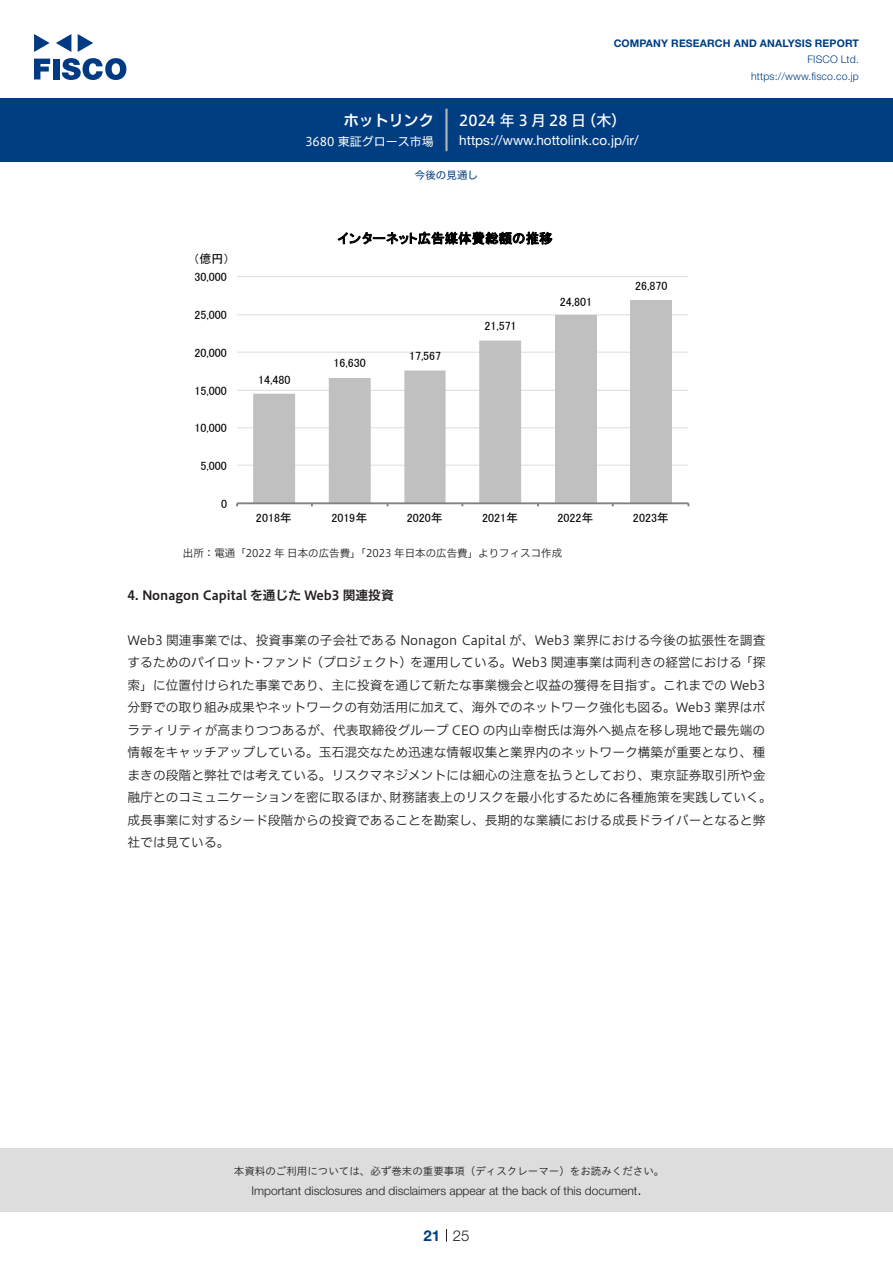
<style>
.page{position:relative;width:893px;height:1263px;background:#fff}
.page>*{position:absolute;margin:0;border:0;box-sizing:border-box;transform-origin:0 0}
.t1{font:15px "Hiragino UD Sans F Std N W5";letter-spacing:.01em;color:#fff}
.t2{font:15px "Hiragino UD Sans F Std N W6";color:#fff}
.t3{font:300 15px "Helvetica Neue LT Std";color:#231f20}
.t4{font:700 15px "Helvetica Neue LT Std";color:#003d81}
.t5{font:13.5px "Helvetica Neue LT Std";color:#fff}
.t6{font:13.5px "MS P Gothic";letter-spacing:.005em;color:#000}
.本文{font:12.75px/22.5px "Hiragino UD Sans F Std N W3";color:#231f20;text-align:right}
.小タイトル{font:12.75px "Hiragino UD Sans F Std N W6";color:#231f20}
.t7{font:12px "MS P Gothic";color:#000}
.t8{font:300 12px "Helvetica Neue LT Std";color:#231f20}
.t9{font:12px "Hiragino UD Sans F Std N W4";color:#fff}
.t10{font:10.5px "Hiragino UD Sans Std W3";color:#231f20}
.表組み基本スタイル{font:10.5px "Hiragino UD Sans F Std N W3";color:#231f20}
.t11{font:700 10.5px "Helvetica Neue LT Std";letter-spacing:.015em;color:#003d81}
.t12{font:300 10.5px/16.5px "Helvetica Neue LT Std";letter-spacing:.015em;color:#003d81;text-align:right}
.ヘッダー{font:10.5px "Hiragino UD Sans F Std N W4";color:#003d81}
</style>
<div class="page">
<div style="left:0;top:1148px;width:893px;height:64px;background:#ddd"></div>
<svg style="left:34px;top:59px;width:16px;height:20px"></svg>
<div style="left:53px;top:59px;width:6px;height:20px;background:#003a83"></div>
<svg style="left:62px;top:58px;width:64px;height:22px"></svg>
<svg style="left:34px;top:34px;width:16px;height:18px"></svg>
<svg style="left:78px;top:34px;width:15px;height:18px"></svg>
<svg style="left:56px;top:34px;width:15px;height:18px"></svg>
<div style="left:0;top:98px;width:893px;height:64px;background:#003d81"></div>
<hr style="left:445px;top:109px;width:3px;height:42px;background:#b5b5b6">
<svg style="left:446px;top:1229px;width:1px;height:13px"></svg>
<hr style="left:237px;top:465px;width:451px;height:1px;background:#ddd">
<hr style="left:237px;top:427px;width:451px;height:1px;background:#ddd">
<hr style="left:237px;top:390px;width:451px;height:1px;background:#ddd">
<hr style="left:237px;top:352px;width:451px;height:1px;background:#ddd">
<hr style="left:237px;top:314px;width:451px;height:1px;background:#ddd">
<hr style="left:237px;top:276px;width:451px;height:1px;background:#ddd">
<div style="left:555px;top:316px;width:42px;height:187px;background:#c0c0c0"></div>
<div style="left:630px;top:300px;width:42px;height:203px;background:#c0c0c0"></div>
<hr style="left:237px;top:502px;width:451px;height:2px;background:#808080">
<svg style="left:253px;top:341px;width:268px;height:165px"></svg>
<p class="t2" style="left:344px;top:109px;width:92px">ホットリンク</p>
<p class="t9" style="left:305px;top:132px;width:130px">3680 東証グロース市場</p>
<p class="t11" style="left:614px;top:37px;width:247px">COMPANY RESEARCH AND ANALYSIS REPORT</p>
<p class="t12" style="left:751px;top:51px;width:109px">FISCO Ltd. https://www.fisco.co j p.</p>
<p class="t1" style="left:581px;top:109px;width:46px">（木(</p>
<p class="t1" style="left:459px;top:109px;width:128px">2024 年 3月28 日</p>
<p class="t5" style="left:459px;top:132px;width:181px">https://www.hottolink. c o j p. /i r/</p>
<p class="ヘッダー" style="left:415px;top:167px;width:64px">今後の見通し</p>
<p class="t7" style="left:193px;top:252px;width:38px">（億円(</p>
<p class="t7" style="left:195px;top:271px;width:34px">30,000</p>
<p class="t7" style="left:195px;top:309px;width:34px">25,000</p>
<p class="t7" style="left:195px;top:346px;width:34px">20,000</p>
<p class="t7" style="left:195px;top:384px;width:34px">15,000</p>
<p class="t7" style="left:195px;top:422px;width:34px">10,000</p>
<p class="t7" style="left:201px;top:460px;width:28px">5,000</p>
<p class="t7" style="left:221px;top:498px;width:8px">0</p>
<p class="t7" style="left:258px;top:373px;width:34px">14,480</p>
<p class="t7" style="left:256px;top:512px;width:37px">2018年</p>
<p class="t6" style="left:337px;top:231px;width:217px">インターネット広告媒体費総額の推移</p>
<p class="t7" style="left:334px;top:357px;width:34px">16,630</p>
<p class="t7" style="left:409px;top:350px;width:34px">17,567</p>
<p class="t7" style="left:484px;top:320px;width:34px">21,571</p>
<p class="t7" style="left:560px;top:295px;width:34px">24,801</p>
<p class="t7" style="left:635px;top:280px;width:34px">26,870</p>
<p class="t7" style="left:331px;top:512px;width:37px">2019年</p>
<p class="t7" style="left:407px;top:512px;width:38px">2020年</p>
<p class="t7" style="left:482px;top:512px;width:37px">2021年</p>
<p class="t7" style="left:558px;top:512px;width:38px">2022年</p>
<p class="t7" style="left:633px;top:512px;width:37px">2023年</p>
<p class="表組み基本スタイル" style="left:183px;top:545px;width:381px">出所：電通「2022 年日本の広告費」「2023 年日本の広告費」よりフィスコ作成</p>
<p class="小タイトル" style="left:128px;top:585px;width:268px">4. Nonagon Capital を通じた Web3 関連投資</p>
<p class="本文" style="left:128px;top:628px;width:639px">Web3 関連事業では、投資事業の子会社である Nonagon Capital が、Web3 業界における今後の拡張性を調査「探</p>
<p class="本文" style="left:310px;top:650px;width:103px">（プロジェクト）</p>
<p class="本文" style="left:410px;top:650px;width:333px">を運用している。Web3 関連事業は両利きの経営における</p>
<p class="本文" style="left:128px;top:650px;width:129px">するためのパイロット</p>
<p class="本文" style="left:128px;top:673px;width:639px">索」に位置付けられた事業であり、主に投資を通じて新たな事業機会と収益の獲得を目指す。これまでの Web3</p>
<p class="本文" style="left:128px;top:695px;width:639px">分野での取り組み成果やネットワークの有効活用に加えて、海外でのネットワーク強化も図る。Web3 業界はボ</p>
<p class="本文" style="left:128px;top:718px;width:639px">ラティリティが高まりつつあるが、代表取締役グループ CEO の内山幸樹氏は海外へ拠点を移し現地で最先端の</p>
<p class="本文" style="left:128px;top:740px;width:639px">情報をキャッチアップしている。玉石混交なため迅速な情報収集と業界内のネットワーク構築が重要となり、種</p>
<p class="本文" style="left:128px;top:763px;width:639px">まきの段階と弊社では考えている。リスクマネジメントには細心の注意を払うとしており、東京証券取引所や金</p>
<p class="本文" style="left:389px;top:785px;width:384px">財務諸表上のリスクを最小化するために各種施策を実践していく。</p>
<p class="本文" style="left:261px;top:650px;width:52px">ファンド</p>
<p class="本文" style="left:252px;top:650px;width:14px">・</p>
<p class="本文" style="left:128px;top:785px;width:639px;text-align:left">融庁とのコミュニケーションを密に取るほか、<br>成長事業に対するシード段階からの投資であることを勘案し、長期的な業績における成長ドライバーとなると弊社では見ている。</p>
<p class="t10" style="left:234px;top:1163px;width:432px">本資料のご利用については、必ず巻末の重要事項（ディスクレーマー）をお読みください。</p>
<p class="t3" style="left:637px;top:1180px;width:6px">.</p>
<p class="t8" style="left:251px;top:1183px;width:387px">Important disclosures and disclaimers appear at the back of this document</p>
<p class="t4" style="left:423px;top:1226px;width:18px">21</p>
<p class="t3" style="left:453px;top:1226px;width:18px">25</p>
</div>
